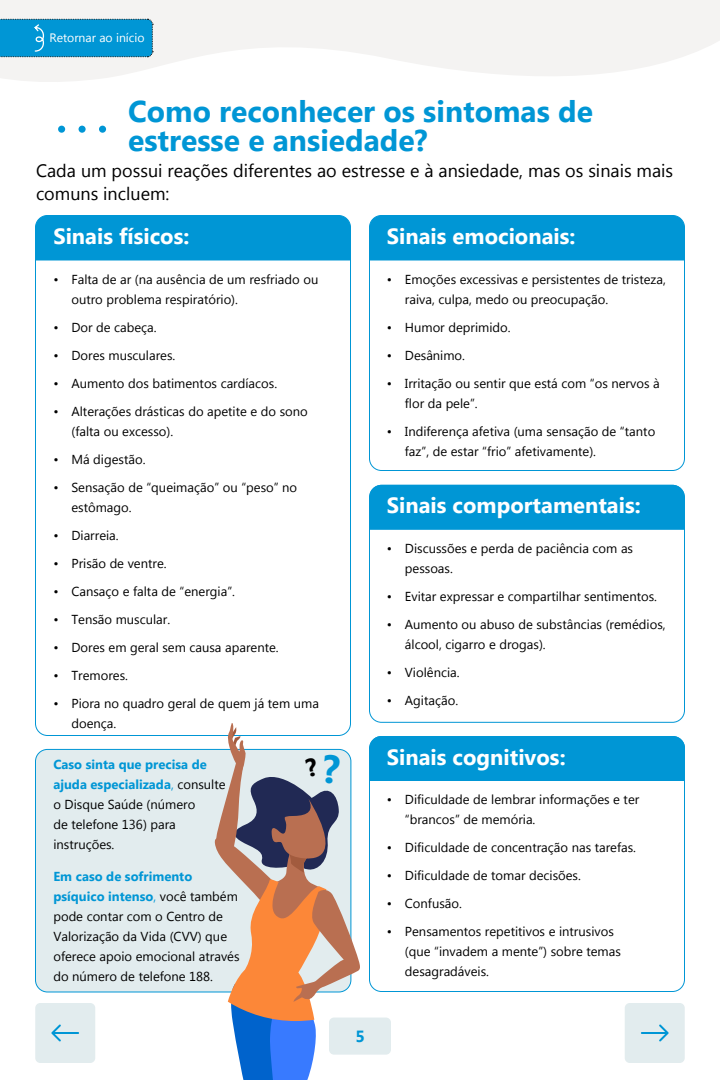
<style>
.page{position:relative;width:720px;height:1080px;background:#fff}
.page>*{position:absolute;margin:0;border:0;box-sizing:border-box;transform-origin:0 0}
.t1{font:700 30px/29px "Myanmar Text";color:#0096d5}
.t2{font:700 22px "Myanmar Text";color:#fff}
.t3{font:18px/23px "Myanmar Text";color:#000}
.t4{font:700 16.2px "Myanmar Text";color:#0096d5}
.t5{font:13px/20px "Myanmar Text";color:#000}
.t6{font:12.2px "Myanmar Text";color:#fff}
.s1{font-weight:700;color:#0096d5}
.s2{color:#0096d5}
</style>
<div class="page">
<svg style="left:0;top:0;width:720px;height:82px;fill:#f4f3f2"></svg>
<div style="left:37px;top:217px;width:312px;height:43px;background:#0096d5"></div>
<div style="left:58px;top:126px;width:7px;height:7px;background:#0096d5;border-radius:50%"></div>
<div style="left:79px;top:126px;width:7px;height:7px;background:#0096d5;border-radius:50%"></div>
<div style="left:99px;top:126px;width:7px;height:7px;background:#0096d5;border-radius:50%"></div>
<div style="left:371px;top:217px;width:312px;height:43px;background:#0096d5"></div>
<div style="left:369px;top:215px;width:316px;height:256px;border:1px solid #0096d5;border-radius:12px"></div>
<div style="left:370px;top:485px;width:314px;height:45px;background:#0096d5"></div>
<div style="left:369px;top:485px;width:316px;height:238px;border:1px solid #0096d5;border-radius:12px"></div>
<div style="left:36px;top:749px;width:315px;height:243px;background:#e2ecee;border-radius:12px"></div>
<div style="left:370px;top:736px;width:315px;height:45px;background:#0096d5"></div>
<div style="left:329px;top:1018px;width:62px;height:37px;background:#e2ecee;border-radius:5px"></div>
<div style="left:625px;top:1003px;width:60px;height:60px;background:#e2ecee;border-radius:5px"></div>
<div style="left:35px;top:1003px;width:60px;height:60px;background:#e2ecee;border-radius:5px"></div>
<svg style="left:51px;top:1025px;width:28px;height:17px"></svg>
<svg style="left:641px;top:1025px;width:28px;height:17px"></svg>
<svg style="left:0;top:19px;width:153px;height:38px;background:#0695d1"></svg>
<svg style="left:214px;top:720px;width:147px;height:360px"></svg>
<p class="t6" style="left:49px;top:30px;width:97px">Retornar ao início</p>
<h1 class="t1" style="left:128px;top:97px;width:466px">Como reconhecer os sintomas de estresse e ansiedade?</h1>
<h3 class="t3" style="left:36px;top:159px;width:639px">Cada um possui reações diferentes ao estresse e à ansiedade, mas os sinais mais comuns incluem:</h3>
<h2 class="t2" style="left:53px;top:224px;width:137px">Sinais físicos:</h2>
<p class="t5" style="left:71px;top:269px;width:248px;text-indent:-18px">• Falta de ar (na ausência de um resfriado ou outro problema respiratório).</p>
<p class="t5" style="left:53px;top:317px;width:105px">• Dor de cabeça.</p>
<p class="t5" style="left:53px;top:345px;width:123px">• Dores musculares.</p>
<p class="t5" style="left:53px;top:373px;width:225px">• Aumento dos batimentos cardíacos.</p>
<p class="t5" style="left:71px;top:401px;width:238px;text-indent:-18px">• Alterações drásticas do apetite e do sono (falta ou excesso).</p>
<p class="t5" style="left:53px;top:449px;width:94px">• Má digestão.</p>
<p class="t5" style="left:71px;top:477px;width:227px;text-indent:-18px">• Sensação de “queimação” ou “peso” no estômago.</p>
<p class="t5" style="left:53px;top:525px;width:67px">• Diarreia.</p>
<p class="t5" style="left:53px;top:553px;width:115px">• Prisão de ventre.</p>
<p class="t5" style="left:53px;top:581px;width:183px">• Cansaço e falta de “energia”.</p>
<p class="t5" style="left:53px;top:609px;width:118px">• Tensão muscular.</p>
<p class="t5" style="left:53px;top:637px;width:227px">• Dores em geral sem causa aparente.</p>
<p class="t5" style="left:53px;top:665px;width:76px">• Tremores.</p>
<p class="t5" style="left:71px;top:693px;width:249px;text-indent:-18px">• Piora no quadro geral de quem já tem uma doença.</p>
<h2 class="t2" style="left:387px;top:224px;width:190px">Sinais emocionais:</h2>
<p class="t5" style="left:405px;top:269px;width:263px;text-indent:-18px">• Emoções excessivas e persistentes de tristeza, raiva, culpa, medo ou preocupação.</p>
<p class="t5" style="left:387px;top:317px;width:125px">• Humor deprimido.</p>
<p class="t5" style="left:387px;top:345px;width:80px">• Desânimo.</p>
<p class="t5" style="left:405px;top:373px;width:256px;text-indent:-18px">• Irritação ou sentir que está com “os nervos à flor da pele”.</p>
<p class="t5" style="left:405px;top:421px;width:252px;text-indent:-18px">• Indiferença afetiva (uma sensação de “tanto faz”, de estar “frio” afetivamente).</p>
<h2 class="t2" style="left:387px;top:493px;width:255px">Sinais comportamentais:</h2>
<p class="t5" style="left:405px;top:538px;width:230px;text-indent:-18px">• Discussões e perda de paciência com as pessoas.</p>
<p class="t5" style="left:387px;top:586px;width:272px">• Evitar expressar e compartilhar sentimentos.</p>
<p class="t5" style="left:405px;top:614px;width:262px;text-indent:-18px">• Aumento ou abuso de substâncias (remédios, álcool, cigarro e drogas).</p>
<p class="t5" style="left:387px;top:662px;width:74px">• Violência.</p>
<p class="t5" style="left:387px;top:690px;width:73px">• Agitação.</p>
<p class="t5" style="left:53px;top:755px;width:174px"><span class="s1">Caso sinta que precisa de ajuda especializada</span><span class="s2">,</span> consulte o Disque Saúde (número<br>de telefone 136) para instruções.</p>
<p class="t5" style="left:53px;top:867px;width:188px"><span class="s1">Em caso de sofrimento psíquico intenso</span><span class="s2">,</span> você também pode contar com o Centro de<br>Valorização da Vida (CVV) que oferece apoio emocional através do número de telefone 188.</p>
<p class="t4" style="left:355px;top:1027px;width:11px">5</p>
<h2 class="t2" style="left:387px;top:744px;width:180px">Sinais cognitivos:</h2>
<p class="t5" style="left:405px;top:790px;width:236px;text-indent:-18px">• Dificuldade de lembrar informações e ter “brancos” de memória.</p>
<p class="t5" style="left:387px;top:838px;width:251px">• Dificuldade de concentração nas tarefas.</p>
<p class="t5" style="left:387px;top:866px;width:196px">• Dificuldade de tomar decisões.</p>
<p class="t5" style="left:387px;top:894px;width:77px">• Confusão.</p>
<p class="t5" style="left:405px;top:922px;width:218px;text-indent:-18px">• Pensamentos repetitivos e intrusivos (que “invadem a mente”) sobre temas desagradáveis.</p>
</div>
